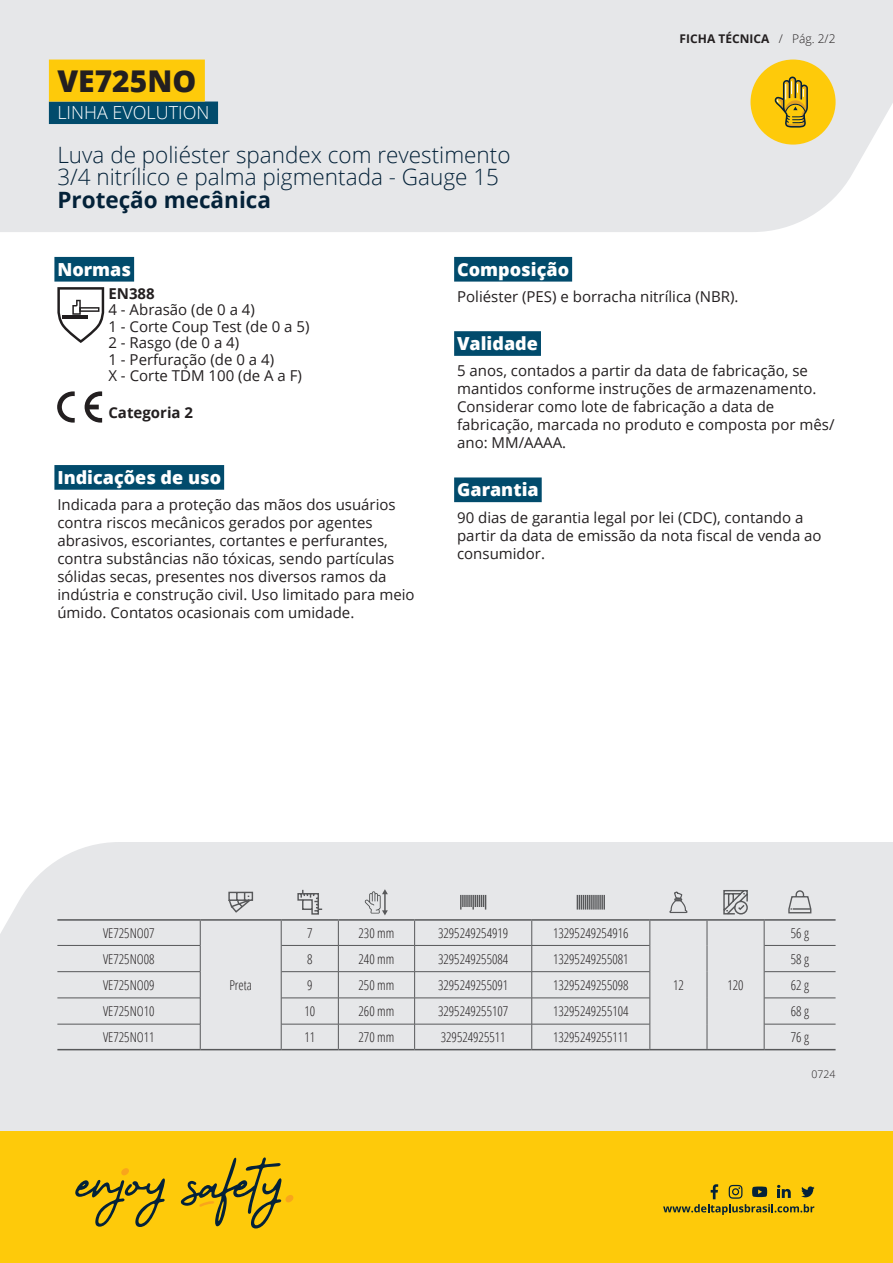
<style>
.page{position:relative;width:893px;height:1263px;background:#fff}
.page>*{position:absolute;margin:0;border:0;box-sizing:border-box;transform-origin:0 0}
.t1{font:800 30px "Open Sans";color:#231f20}
.t2{font:300 22.5px/22.5px "Open Sans";color:#042239}
.t3{font:700 22.5px "Open Sans";color:#042239}
.t4{font:800 18px "Open Sans";color:#fff}
.t5{font:300 18px "Open Sans";color:#fff}
.t6{font:15px/18px "Open Sans";color:#231f20}
.t7{font:700 15px "Open Sans";color:#231f20}
.t8{font:300 13.5px/25.7px "Open Sans Condensed";color:#231f20}
.t9{font:700 12px "Open Sans";color:#231f20}
.t10{font:300 12px "Open Sans";color:#231f20}
.t11{font:300 10.5px "Open Sans";color:#231f20}
</style>
<div class="page">
<div style="left:0;top:842px;width:893px;height:289px;background:#e6e7e9"></div>
<div style="left:0;top:0;width:893px;height:232px;background:#e6e7e9"></div>
<div style="left:54px;top:257px;width:80px;height:25px;background:#014b6c"></div>
<div style="left:54px;top:465px;width:170px;height:25px;background:#014b6c"></div>
<svg style="left:57px;top:287px;width:47px;height:56px"></svg>
<hr style="left:63px;top:315px;width:25px;height:4px;background:#211e1f">
<svg style="left:57px;top:391px;width:18px;height:32px"></svg>
<svg style="left:85px;top:391px;width:17px;height:32px"></svg>
<div style="left:454px;top:257px;width:118px;height:25px;background:#014b6c"></div>
<div style="left:454px;top:331px;width:87px;height:25px;background:#014b6c"></div>
<div style="left:454px;top:477px;width:88px;height:25px;background:#014b6c"></div>
<div style="left:0;top:1131px;width:893px;height:132px;background:#feca0a"></div>
<svg style="left:663px;top:1184px;width:152px;height:31px"></svg>
<div style="left:285px;top:1195px;width:8px;height:7px;background:#f9a51b;border-radius:3px"></div>
<div style="left:121px;top:1168px;width:8px;height:7px;background:#f9a51b;border-radius:3px"></div>
<svg style="left:75px;top:1178px;width:90px;height:49px"></svg>
<svg style="left:181px;top:1157px;width:100px;height:71px"></svg>
<div style="left:750px;top:60px;width:86px;height:85px;background:#feca0a;border-radius:50%"></div>
<svg style="left:774px;top:77px;width:34px;height:51px"></svg>
<hr style="left:57px;top:919px;width:143px;height:2px;background:#57585a">
<hr style="left:200px;top:919px;width:81px;height:2px;background:#57585a">
<hr style="left:281px;top:919px;width:57px;height:2px;background:#57585a">
<hr style="left:338px;top:919px;width:77px;height:2px;background:#57585a">
<hr style="left:415px;top:919px;width:117px;height:2px;background:#57585a">
<hr style="left:532px;top:919px;width:118px;height:2px;background:#57585a">
<hr style="left:650px;top:919px;width:57px;height:2px;background:#57585a">
<hr style="left:707px;top:919px;width:57px;height:2px;background:#57585a">
<hr style="left:764px;top:919px;width:72px;height:2px;background:#57585a">
<svg style="left:281px;top:921px;width:1px;height:128px"></svg>
<svg style="left:338px;top:921px;width:1px;height:128px"></svg>
<hr style="left:281px;top:945px;width:57px;height:1px;background:#57585a">
<hr style="left:338px;top:945px;width:77px;height:1px;background:#57585a">
<hr style="left:281px;top:971px;width:57px;height:1px;background:#57585a">
<hr style="left:338px;top:971px;width:77px;height:1px;background:#57585a">
<svg style="left:707px;top:921px;width:1px;height:128px"></svg>
<hr style="left:57px;top:945px;width:143px;height:1px;background:#57585a">
<hr style="left:415px;top:945px;width:117px;height:1px;background:#57585a">
<hr style="left:532px;top:945px;width:118px;height:1px;background:#57585a">
<hr style="left:57px;top:971px;width:143px;height:1px;background:#57585a">
<svg style="left:200px;top:921px;width:1px;height:128px"></svg>
<hr style="left:415px;top:971px;width:117px;height:1px;background:#57585a">
<hr style="left:532px;top:971px;width:118px;height:1px;background:#57585a">
<svg style="left:414px;top:921px;width:1px;height:128px"></svg>
<svg style="left:531px;top:921px;width:1px;height:128px"></svg>
<svg style="left:650px;top:921px;width:1px;height:128px"></svg>
<hr style="left:650px;top:1049px;width:57px;height:1px;background:#57585a">
<hr style="left:707px;top:1049px;width:57px;height:1px;background:#57585a">
<hr style="left:57px;top:998px;width:143px;height:1px;background:#57585a">
<hr style="left:57px;top:1024px;width:143px;height:1px;background:#57585a">
<hr style="left:281px;top:998px;width:57px;height:1px;background:#57585a">
<hr style="left:281px;top:1024px;width:57px;height:1px;background:#57585a">
<hr style="left:415px;top:998px;width:117px;height:1px;background:#57585a">
<hr style="left:532px;top:998px;width:118px;height:1px;background:#57585a">
<hr style="left:415px;top:1024px;width:117px;height:1px;background:#57585a">
<hr style="left:532px;top:1024px;width:118px;height:1px;background:#57585a">
<hr style="left:764px;top:998px;width:72px;height:1px;background:#57585a">
<hr style="left:764px;top:1024px;width:72px;height:1px;background:#57585a">
<hr style="left:338px;top:998px;width:77px;height:1px;background:#57585a">
<hr style="left:338px;top:1024px;width:77px;height:1px;background:#57585a">
<hr style="left:57px;top:1049px;width:143px;height:1px;background:#57585a">
<hr style="left:200px;top:1049px;width:81px;height:1px;background:#57585a">
<hr style="left:281px;top:1049px;width:57px;height:1px;background:#57585a">
<hr style="left:338px;top:1049px;width:77px;height:1px;background:#57585a">
<hr style="left:415px;top:1049px;width:117px;height:1px;background:#57585a">
<hr style="left:532px;top:1049px;width:118px;height:1px;background:#57585a">
<hr style="left:764px;top:1049px;width:72px;height:1px;background:#57585a">
<hr style="left:764px;top:945px;width:72px;height:1px;background:#57585a">
<hr style="left:764px;top:971px;width:72px;height:1px;background:#57585a">
<svg style="left:764px;top:921px;width:1px;height:128px"></svg>
<svg style="left:227px;top:891px;width:27px;height:23px"></svg>
<svg style="left:297px;top:888px;width:27px;height:27px"></svg>
<svg style="left:365px;top:889px;width:23px;height:26px"></svg>
<svg style="left:460px;top:895px;width:26px;height:14px"></svg>
<svg style="left:577px;top:895px;width:28px;height:14px"></svg>
<svg style="left:668px;top:891px;width:20px;height:75px"></svg>
<svg style="left:722px;top:889px;width:27px;height:27px"></svg>
<svg style="left:788px;top:889px;width:24px;height:25px"></svg>
<div style="left:49px;top:102px;width:169px;height:22px;background:#014b6c"></div>
<div style="left:49px;top:60px;width:156px;height:42px;background:#feca0a"></div>
<h1 class="t1" style="left:57px;top:58px;width:140px">VE725NO</h1>
<p class="t5" style="left:57px;top:100px;width:154px">LINHA EVOLUTION</p>
<h2 class="t2" style="left:57px;top:142px;width:455px">Luva de poliéster spandex com revestimento<br>3/4 nitrílico e palma pigmentada - Gauge 15</h2>
<h2 class="t3" style="left:57px;top:183px;width:215px">Proteção mecânica</h2>
<p class="t9" style="left:680px;top:30px;width:91px">FICHA TÉCNICA</p>
<p class="t10" style="left:779px;top:30px;width:6px">/</p>
<p class="t10" style="left:792px;top:30px;width:45px">Pág. 2/2</p>
<p class="t4" style="left:57px;top:255px;width:75px">Normas</p>
<p class="t7" style="left:108px;top:283px;width:48px">EN388</p>
<p class="t6" style="left:108px;top:301px;width:203px;line-height:16.5px">-4 Abrasão ( d e ( 4a0<br>-1 Corte Coup Test ( d e ( 5a0<br>-2 Rasgo ( d e ( 4a0<br>-1 Perfuração ( d e ( 4a0<br>-X Corte TDM 100 ( d e A (Fa</p>
<p class="t7" style="left:108px;top:402px;width:86px">Categoria 2</p>
<p class="t4" style="left:57px;top:463px;width:165px">Indicações de uso</p>
<p class="t6" style="left:57px;top:495px;width:359px">Indicada para a proteção das mãos dos usuários contra riscos mecânicos gerados por agentes abrasivos, escoriantes, cortantes e perfurantes, contra substâncias não tóxicas, sendo partículas sólidas secas, presentes nos diversos ramos da indústria e construção civil. Uso limitado para meio úmido. Contatos ocasionais com umidade.</p>
<p class="t4" style="left:457px;top:255px;width:114px">Composição</p>
<p class="t6" style="left:457px;top:287px;width:283px">Poliéster (PES e) borracha nitrílica (NBR .(</p>
<p class="t4" style="left:457px;top:330px;width:82px">Validade</p>
<p class="t6" style="left:457px;top:362px;width:379px">5 anos, contados a partir da data de fabricação, se mantidos conforme instruções de armazenamento.<br>Considerar como lote de fabricação a data de fabricação, marcada no produto e composta por mês/ ano: MM/AAAA.</p>
<p class="t4" style="left:457px;top:476px;width:83px">Garantia</p>
<p class="t6" style="left:457px;top:508px;width:366px">90 dias de garantia legal por lei (CDC ,) contando a partir da data de emissão da nota fiscal de venda ao consumidor.</p>
<p class="t8" style="left:103px;top:920px;width:53px">VE725NO07</p>
<p class="t8" style="left:103px;top:945px;width:53px">VE725NO08</p>
<p class="t8" style="left:307px;top:920px;width:7px">7</p>
<p class="t8" style="left:307px;top:945px;width:7px">8</p>
<p class="t8" style="left:359px;top:920px;width:37px">230 mm</p>
<p class="t8" style="left:359px;top:945px;width:37px">240 mm</p>
<p class="t8" style="left:438px;top:920px;width:72px">3295249254919</p>
<p class="t8" style="left:438px;top:945px;width:72px">3295249255084</p>
<p class="t8" style="left:553px;top:920px;width:77px">13295249254916</p>
<p class="t8" style="left:553px;top:945px;width:77px">13295249255081</p>
<p class="t8" style="left:791px;top:920px;width:20px">56g<br>58g</p>
<p class="t8" style="left:103px;top:972px;width:53px">VE725NO09</p>
<p class="t8" style="left:229px;top:972px;width:24px">Preta</p>
<p class="t8" style="left:307px;top:972px;width:7px">9</p>
<p class="t8" style="left:359px;top:972px;width:37px">250 mm</p>
<p class="t8" style="left:438px;top:972px;width:72px">3295249255091</p>
<p class="t8" style="left:553px;top:972px;width:77px">13295249255098</p>
<p class="t8" style="left:673px;top:972px;width:12px">12</p>
<p class="t8" style="left:727px;top:972px;width:18px">120</p>
<p class="t8" style="left:791px;top:972px;width:20px">62g</p>
<p class="t8" style="left:103px;top:998px;width:53px">VE725NO10</p>
<p class="t8" style="left:304px;top:998px;width:12px">10</p>
<p class="t8" style="left:359px;top:998px;width:37px">260 mm</p>
<p class="t8" style="left:438px;top:998px;width:72px">3295249255107</p>
<p class="t8" style="left:553px;top:998px;width:77px">13295249255104</p>
<p class="t8" style="left:791px;top:998px;width:20px">68g</p>
<p class="t8" style="left:103px;top:1024px;width:53px">VE725NO11</p>
<p class="t8" style="left:304px;top:1024px;width:12px">11</p>
<p class="t8" style="left:359px;top:1024px;width:37px">270 mm</p>
<p class="t8" style="left:441px;top:1024px;width:66px">329524925511</p>
<p class="t8" style="left:553px;top:1024px;width:77px">13295249255111</p>
<p class="t8" style="left:791px;top:1024px;width:20px">76g</p>
<p class="t11" style="left:812px;top:1067px;width:25px">0724</p>
</div>
